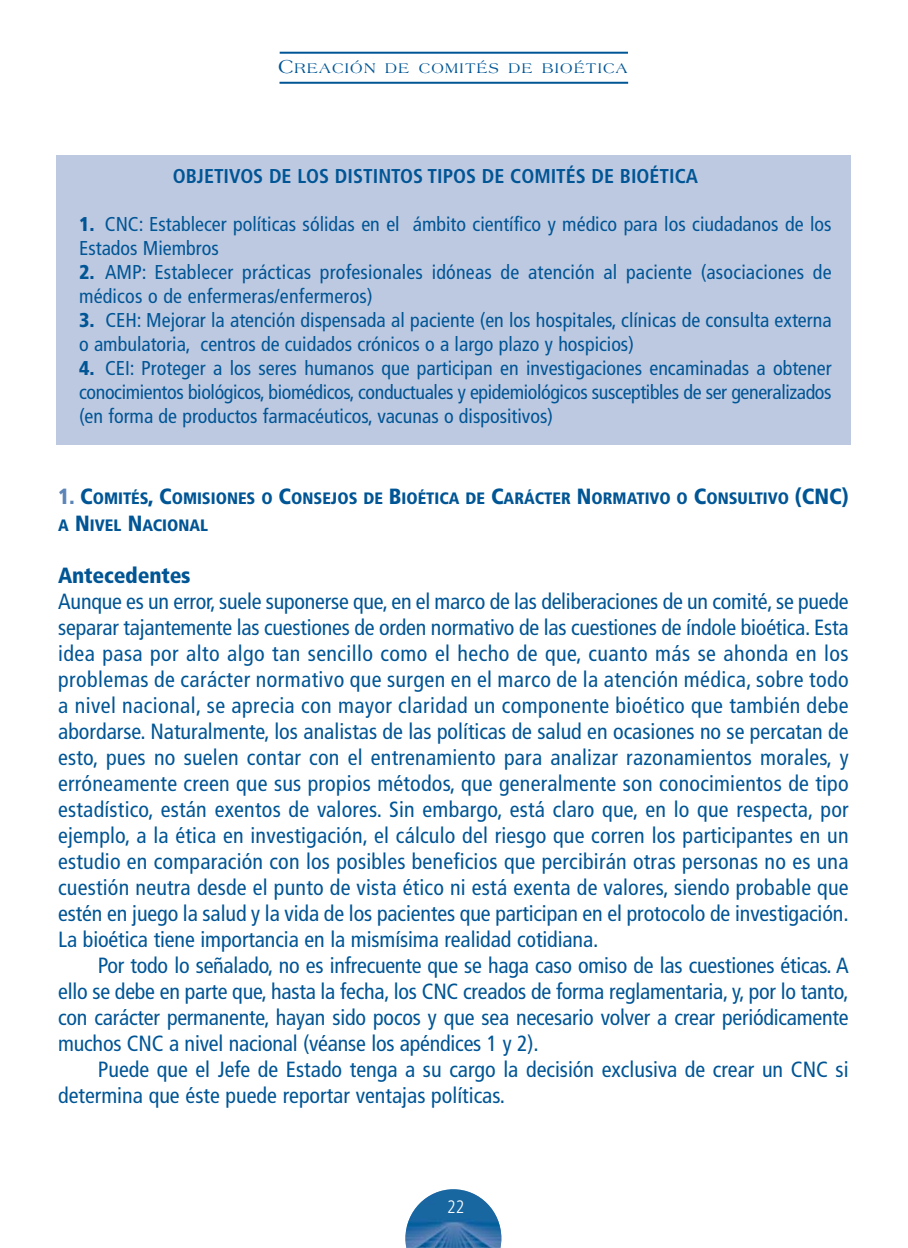
<style>
.page{position:relative;width:908px;height:1248px;background:#fff}
.page>*{position:absolute;margin:0;border:0;box-sizing:border-box;transform-origin:0 0}
.t1{font:condensed 22px/26px "Frutiger";color:#005595;text-align:justify}
.t2{font:900 condensed 22px "Frutiger";letter-spacing:-.01em;color:#005595}
.t3{font:condensed 20px/24px "Frutiger";color:#005595}
.t4{font:700 condensed 20px "Frutiger";color:#005595}
.t5{font:300 condensed 18px "Frutiger";color:#fff}
.t6{font:900 condensed 16.4px/26px "Frutiger";color:#005595}
.t7{font:15px "Americana";letter-spacing:.085em;color:#005595}
.s1{font-size:20px}
.s2{font-weight:900}
.s3{font-size:22px;color:#5c85b7}
.s4{font-size:22px}
</style>
<div class="page">
<img style="left:405px;top:1189px;width:96px;height:58px">
<hr style="left:279px;top:52px;width:348px;height:2px;background:#005595">
<hr style="left:279px;top:82px;width:349px;height:2px;background:#005595">
<div style="left:56px;top:155px;width:794px;height:289px;background:#bdc9e1"></div>
<p class="t7" style="left:278px;top:62px;width:351px"><span class="s1">C</span>REACIÓN DE COMITÉS DE BIOÉTICA</p>
<p class="t4" style="left:173px;top:168px;width:526px">OBJETIVOS DE LOS DISTINTOS TIPOS DE COMITÉS DE BIOÉTICA</p>
<p class="t3" style="left:79px;top:214px;width:753px"><span class="s2">1.</span> CNC: Establecer políticas sólidas en el ámbito científico y médico para los ciudadanos de los<br>Estados Miembros</p>
<p class="t3" style="left:79px;top:262px;width:753px"><span class="s2">2.</span> AMP: Establecer prácticas profesionales idóneas de atención al paciente (asociaciones de médicos o de enfermeras/enfermeros)</p>
<p class="t3" style="left:79px;top:310px;width:753px"><span class="s2">3.</span> CEH: Mejorar la atención dispensada al paciente (en los hospitales, clínicas de consulta externa o ambulatoria, centros de cuidados crónicos o a largo plazo y hospicios)</p>
<p class="t3" style="left:79px;top:358px;width:753px;text-align:justify"><span class="s2">4.</span> CEI: Proteger a los seres humanos que participan en investigaciones encaminadas a obtener conocimientos biológicos, biomédicos, conductuales y epidemiológicos susceptibles de ser generalizados (en forma de productos farmacéuticos, vacunas o dispositivos)</p>
<p class="t6" style="left:58px;top:487px;width:791px"><span class="s3">1.</span> <span class="s4">C</span>OMITÉS<span class="s4">, C</span>OMISIONES O <span class="s4">C</span>ONSEJOS DE <span class="s4">B</span>IOÉTICA DE <span class="s4">C</span>ARÁCTER <span class="s4">N</span>ORMATIVO O <span class="s4">C</span>ONSULTIVO <span class="s4">(CNC)<br></span>A <span class="s4">N</span>IVEL <span class="s4">N</span>ACIONAL</p>
<p class="t2" style="left:58px;top:566px;width:134px">Antecedentes</p>
<p class="t1" style="left:58px;top:589px;width:791px">Aunque es un error, suele suponerse que, en el marco de las deliberaciones de un comité, se puede separar tajantemente las cuestiones de orden normativo de las cuestiones de índole bioética. Esta idea pasa por alto algo tan sencillo como el hecho de que, cuanto más se ahonda en los problemas de carácter normativo que surgen en el marco de la atención médica, sobre todo a nivel nacional, se aprecia con mayor claridad un componente bioético que también debe abordarse. Naturalmente, los analistas de las políticas de salud en ocasiones no se percatan de esto, pues no suelen contar con el entrenamiento para analizar razonamientos morales, y erróneamente creen que sus propios métodos, que generalmente son conocimientos de tipo estadístico, están exentos de valores. Sin embargo, está claro que, en lo que respecta, por ejemplo, a la ética en investigación, el cálculo del riesgo que corren los participantes en un estudio en comparación con los posibles beneficios que percibirán otras personas no es una cuestión neutra desde el punto de vista ético ni está exenta de valores, siendo probable que estén en juego la salud y la vida de los pacientes que participan en el protocolo de investigación.<br>La bioética tiene importancia en la mismísima realidad cotidiana.</p>
<p class="t1" style="left:58px;top:953px;width:791px;text-indent:40px">Por todo lo señalado, no es infrecuente que se haga caso omiso de las cuestiones éticas. A ello se debe en parte que, hasta la fecha, los CNC creados de forma reglamentaria, y, por lo tanto, con carácter permanente, hayan sido pocos y que sea necesario volver a crear periódicamente muchos CNC a nivel nacional (véanse los apéndices 1 y 2).</p>
<p class="t1" style="left:58px;top:1057px;width:791px;text-indent:40px">Puede que el Jefe de Estado tenga a su cargo la decisión exclusiva de crear un CNC si determina que éste puede reportar ventajas políticas.</p>
<p class="t5" style="left:447px;top:1199px;width:19px">22</p>
</div>
